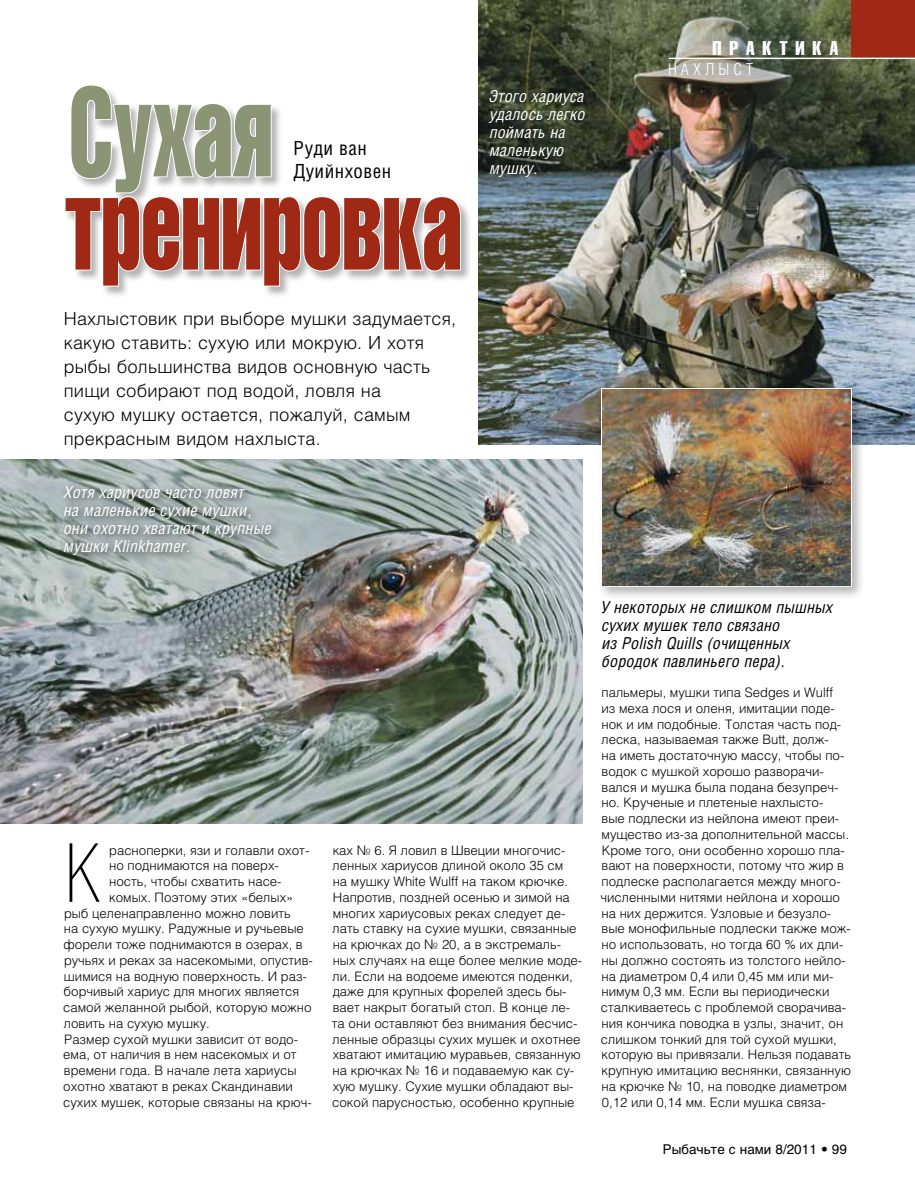
<style>
.page{position:relative;width:915px;height:1191px;background:#fff}
.page>*{position:absolute;margin:0;border:0;box-sizing:border-box;transform-origin:0 0}
.t1{font:124.95px "Helios Compressed C";color:#9f2914;scale:.75 1}
.t2{font:124.95px "Helios Compressed C";color:#8b9474;scale:.75 1}
.t3{font:80.55px "Helios Cond Thin C";color:#000}
.t4{font:19.5px/22.5px "Helios Cond C";letter-spacing:.025em;color:#000}
.t5{font:19.5px "Helios Compressed C";letter-spacing:.4em;color:#fff}
.t6{font:18px/24px "Helios Light C";letter-spacing:.01em;color:#000}
.t7{font:italic 16.5px/18px "Helios Cond C";letter-spacing:.01em;color:#fff}
.t8{font:italic 16.5px/18px "Helios Cond C";letter-spacing:.01em;color:#000}
.t9{font:16.5px "Helios Cond Light C";letter-spacing:.25em;color:#fff}
.t10{font:13.5px "Helvetica Cyr Upright";color:#000}
.t11{font:13.05px/15.8px "Helios Light C";color:#000}
</style>
<div class="page">
<img style="left:0;top:459px;width:582px;height:364px">
<img style="left:478px;top:0;width:436px;height:445px">
<div style="left:58px;top:481px;width:222px;height:84px;background:#000;opacity:.75"></div>
<div style="left:597px;top:384px;width:267px;height:216px;background:#000;opacity:.3"></div>
<img style="left:603px;top:390px;width:246px;height:195px">
<div style="left:601px;top:388px;width:250px;height:199px;border:1px solid #fff"></div>
<div style="left:64px;top:84px;width:408px;height:214px;background:#000;opacity:.3"></div>
<svg style="left:64px;top:84px;width:398px;height:203px"></svg>
<div style="left:850px;top:0;width:64px;height:58px;background:#9f2914"></div>
<hr style="left:668px;top:58px;width:246px;height:1px;background:#fff">
<h1 class="t2" style="left:69px;top:58px;width:273px">Сухая</h1>
<h1 class="t1" style="left:65px;top:151px;width:531px">тренировка</h1>
<h3 class="t4" style="left:293px;top:137px;width:99px">Руди ван<br>Дуийнховен</h3>
<h3 class="t6" style="left:64px;top:306px;width:394px">Нахлыстовик при выборе мушки задумается, какую ставить: сухую или мокрую. И хотя рыбы большинства видов основную часть пищи собирают под водой, ловля на<br>сухую мушку остается, пожалуй, самым прекрасным видом нахлыста.</h3>
<p class="t7" style="left:64px;top:483px;width:209px">Хотя хариусов часто ловят<br>на маленькие сухие мушки, они охотно хватают и крупные мушки Klinkhamer.</p>
<p class="t7" style="left:489px;top:87px;width:97px">Этого хариуса удалось легко поймать на маленькую мушку.</p>
<h3 class="t5" style="left:712px;top:37px;width:127px">ПРАКТИКА</h3>
<p class="t9" style="left:667px;top:60px;width:87px">НАХЛЫСТ</p>
<h2 class="t3" style="left:64px;top:829px;width:38px">К</h2>
<p class="t11" style="left:109px;top:842px;width:201px">расноперки, язи и голавли охот-</p>
<p class="t11" style="left:109px;top:857px;width:171px">но поднимаются на поверх-</p>
<p class="t11" style="left:109px;top:873px;width:174px">ность, чтобы схватить насе-</p>
<p class="t11" style="left:109px;top:889px;width:186px">комых. Поэтому этих «белых»</p>
<p class="t11" style="left:64px;top:905px;width:228px">рыб целенаправленно можно ловить</p>
<p class="t11" style="left:64px;top:920px;width:241px">на сухую мушку. Радужные и ручьевые</p>
<p class="t11" style="left:63px;top:936px;width:241px">форели тоже поднимаются в озерах, в</p>
<p class="t11" style="left:64px;top:952px;width:250px">ручьях и реках за насекомыми, опустив-</p>
<p class="t11" style="left:64px;top:968px;width:244px">шимися на водную поверхность. И раз-</p>
<p class="t11" style="left:64px;top:983px;width:237px">борчивый хариус для многих является</p>
<p class="t11" style="left:63px;top:999px;width:250px">самой желанной рыбой, которую можно</p>
<p class="t11" style="left:64px;top:1015px;width:147px">ловить на сухую мушку.</p>
<p class="t11" style="left:64px;top:1031px;width:235px">Размер сухой мушки зависит от водо-</p>
<p class="t11" style="left:63px;top:1046px;width:235px">ема, от наличия в нем насекомых и от</p>
<p class="t11" style="left:64px;top:1062px;width:234px">времени года. В начале лета хариусы</p>
<p class="t11" style="left:63px;top:1078px;width:231px">охотно хватают в реках Скандинавии</p>
<p class="t11" style="left:63px;top:1094px;width:250px">сухих мушек, которые связаны на крюч-</p>
<p class="t11" style="left:332px;top:842px;width:252px">ках № 6. Я ловил в Швеции многочис&shy;ленных хариусов длиной около 35 см<br>на мушку White Wulff на таком крючке.<br>Напротив, поздней осенью и зимой на многих хариусовых реках следует де&shy;лать ставку на сухие мушки, связанные на крючках до № 20, а в экстремаль&shy;ных случаях на еще более мелкие моде&shy;ли. Если на водоеме имеются поденки, даже для крупных форелей здесь бы&shy;вает накрыт богатый стол. В конце ле&shy;та они оставляют без внимания бесчис&shy;ленные образцы сухих мушек и охотнее хватают имитацию муравьев, связанную на крючках № 16 и подаваемую как су&shy;хую мушку. Сухие мушки обладают вы&shy;сокой парусностью, особенно крупные</p>
<p class="t8" style="left:601px;top:597px;width:233px">У некоторых не слишком пышных сухих мушек тело связано<br>из Polish Quills (очищенных бородок павлиньего пера).</p>
<p class="t11" style="left:600px;top:684px;width:252px">пальмеры, мушки типа Sedges и Wulff<br>из меха лося и оленя, имитации поде&shy;нок и им подобные. Толстая часть под&shy;леска, называемая также Butt, долж-<br>на иметь достаточную массу, чтобы по&shy;водок с мушкой хорошо разворачи&shy;вался и мушка была подана безупреч&shy;но. Крученые и плетеные нахлысто-<br>вые подлески из нейлона имеют преи&shy;мущество из-за дополнительной массы.<br>Кроме того, они особенно хорошо пла&shy;вают на поверхности, потому что жир в подлеске располагается между много&shy;численными нитями нейлона и хорошо на них держится. Узловые и безузло&shy;вые монофильные подлески также мож&shy;но использовать, но тогда 60 % их дли&shy;ны должно состоять из толстого нейло&shy;на диаметром 0,4 или 0,45 мм или ми&shy;нимум 0,3 мм. Если вы периодически сталкиваетесь с проблемой сворачива&shy;ния кончика поводка в узлы, значит, он слишком тонкий для той сухой мушки, которую вы привязали. Нельзя подавать крупную имитацию веснянки, связанную на крючке № 10, на поводке диаметром 0,12 или 0,14 мм. Если мушка связа-</p>
<p class="t10" style="left:662px;top:1141px;width:185px">Рыбачьте с нами 8/2011 • 99</p>
</div>
